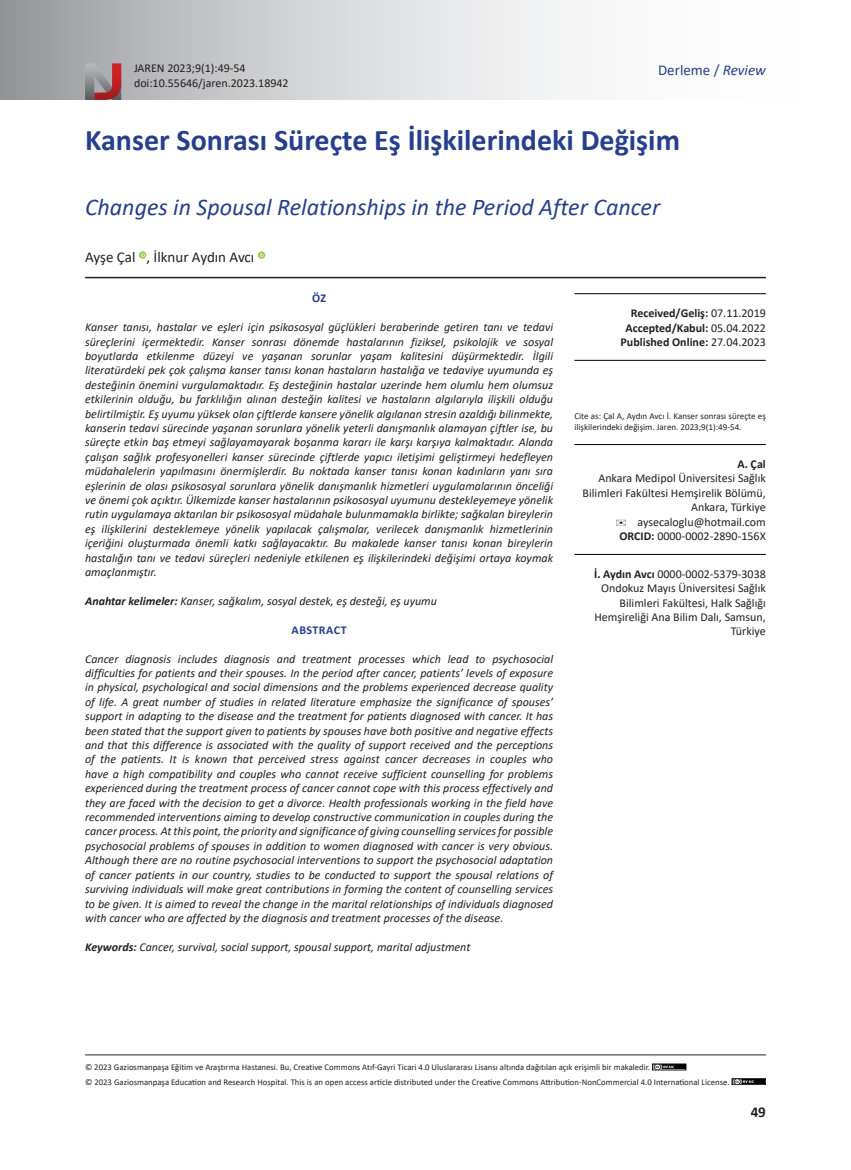
<style>
.page{position:relative;width:851px;height:1170px;background:#fff}
.page>*{position:absolute;margin:0;border:0;box-sizing:border-box;transform-origin:0 0}
.Makale_Başlık_1{font:700 30px "Calibri";color:#253f8e}
.Makale_Başlık_2{font:italic 24px "Calibri";color:#253f8e}
.Yazarlar{font:15px "Calibri";color:#231f20}
.t1{font:15px "Calibri";color:#253f8e}
.t2{font:700 15px "Calibri";color:#231f20}
.Öz{font:italic 12px/14.4px "Calibri";color:#231f20;text-align:justify}
.Title_Page_Sag_Taraf{font:12px/14.4px "Calibri";color:#231f20;text-align:right}
.Title_Page_Sag_Taraf-2{font:700 12px "Calibri";color:#231f20}
.Keywords_tek_sütun{font:italic 12px "Calibri";color:#231f20}
.Anahtar_kelimeler{font:italic 12px "Calibri";color:#231f20}
.Öz_başlık{font:700 12px "Calibri";letter-spacing:.04em;color:#253f8e}
.Title_Page_Sag_Taraf-3{font:9px/10.8px "Calibri";color:#231f20}
.t3{font:8.7px/14.7px "Calibri";color:#231f20}
.s1{font-style:italic}
.s2{font-weight:700}
.s3{font-weight:400}
</style>
<div class="page">
<svg style="left:1px;top:0;width:571px;height:100px;background:#cdced0"></svg>
<hr style="left:0;top:0;width:1px;height:100px;background:#909295">
<svg style="left:85px;top:63px;width:36px;height:37px"></svg>
<hr style="left:85px;top:1054px;width:680px;height:1px;background:#231f20">
<div style="left:652px;top:1063px;width:34px;height:7px;border:1px solid #000001"></div>
<div style="left:653px;top:1064px;width:32px;height:5px;background:#000001"></div>
<svg style="left:653px;top:1064px;width:21px;height:5px"></svg>
<div style="left:731px;top:1078px;width:34px;height:6px;border:1px solid #000001"></div>
<hr style="left:732px;top:1079px;width:33px;height:4px;background:#000001">
<svg style="left:732px;top:1079px;width:21px;height:4px"></svg>
<hr style="left:85px;top:277px;width:680px;height:1px;background:#231f20">
<div style="left:139px;top:251px;width:7px;height:8px;background:#9acc51;border-radius:50%"></div>
<svg style="left:141px;top:253px;width:4px;height:4px"></svg>
<svg style="left:258px;top:251px;width:7px;height:8px"></svg>
<svg style="left:260px;top:253px;width:4px;height:4px"></svg>
<hr style="left:574px;top:293px;width:191px;height:1px;background:#000">
<hr style="left:574px;top:360px;width:191px;height:1px;background:#000">
<hr style="left:574px;top:444px;width:191px;height:1px;background:#000">
<hr style="left:574px;top:554px;width:191px;height:1px;background:#000">
<svg style="left:616px;top:520px;width:9px;height:5px"></svg>
<p class="Title_Page_Sag_Taraf" style="left:134px;top:61px;width:156px;text-align:left">JAREN 2023;9(1):49-54 doi:10.55646/jaren.2023.18942</p>
<p class="t1" style="left:658px;top:59px;width:109px">Derleme / <span class="s1">Review</span></p>
<p class="Makale_Başlık_1" style="left:85px;top:119px;width:596px">Kanser Sonrası Süreçte Eş İlişkilerindeki Değişim</p>
<p class="Makale_Başlık_2" style="left:85px;top:190px;width:576px">Changes in Spousal Relationships in the Period After Cancer</p>
<p class="Yazarlar" style="left:85px;top:246px;width:171px">Ayşe Çal , İlknur Aydın Avcı</p>
<p class="Öz_başlık" style="left:312px;top:290px;width:16px">ÖZ</p>
<p class="Öz" style="left:85px;top:319px;width:469px">Kanser tanısı, hastalar ve eşleri için psikososyal güçlükleri beraberinde getiren tanı ve tedavi süreçlerini içermektedir. Kanser sonrası dönemde hastalarının fiziksel, psikolojik ve sosyal boyutlarda etkilenme düzeyi ve yaşanan sorunlar yaşam kalitesini düşürmektedir. İlgili literatürdeki pek çok çalışma kanser tanısı konan hastaların hastalığa ve tedaviye uyumunda eş desteğinin önemini vurgulamaktadır. Eş desteğinin hastalar uzerinde hem olumlu hem olumsuz etkilerinin olduğu, bu farklılığın alınan desteğin kalitesi ve hastaların algılarıyla ilişkili olduğu belirtilmiştir. Eş uyumu yüksek olan çiftlerde kansere yönelik algılanan stresin azaldığı bilinmekte, kanserin tedavi sürecinde yaşanan sorunlara yönelik yeterli danışmanlık alamayan çiftler ise, bu süreçte etkin baş etmeyi sağlayamayarak boşanma kararı ile karşı karşıya kalmaktadır. Alanda çalışan sağlık profesyonelleri kanser sürecinde çiftlerde yapıcı iletişimi geliştirmeyi hedefleyen müdahalelerin yapılmasını önermişlerdir. Bu noktada kanser tanısı konan kadınların yanı sıra eşlerinin de olası psikososyal sorunlara yönelik danışmanlık hizmetleri uygulamalarının önceliği ve önemi çok açıktır. Ülkemizde kanser hastalarının psikososyal uyumunu destekleyemeye yönelik rutin uygulamaya aktarılan bir psikososyal müdahale bulunmamakla birlikte; sağkalan bireylerin eş ilişkilerini desteklemeye yönelik yapılacak çalışmalar, verilecek danışmanlık hizmetlerinin içeriğini oluşturmada önemli katkı sağlayacaktır. Bu makalede kanser tanısı konan bireylerin hastalığın tanı ve tedavi süreçleri nedeniyle etkilenen eş ilişkilerindeki değişimi ortaya koymak amaçlanmıştır.</p>
<p class="Anahtar_kelimeler" style="left:85px;top:592px;width:353px"><span class="s2">Anahtar kelimeler:</span> Kanser, sağkalım, sosyal destek, eş desteği, eş uyumu</p>
<p class="Öz_başlık" style="left:291px;top:621px;width:57px">ABSTRACT</p>
<p class="Öz" style="left:85px;top:650px;width:469px">Cancer diagnosis includes diagnosis and treatment processes which lead to psychosocial difficulties for patients and their spouses. In the period after cancer, patients’ levels of exposure in physical, psychological and social dimensions and the problems experienced decrease quality of life. A great number of studies in related literature emphasize the significance of spouses’ support in adapting to the disease and the treatment for patients diagnosed with cancer. It has been stated that the support given to patients by spouses have both positive and negative effects and that this difference is associated with the quality of support received and the perceptions of the patients. It is known that perceived stress against cancer decreases in couples who have a high compatibility and couples who cannot receive sufficient counselling for problems experienced during the treatment process of cancer cannot cope with this process effectively and they are faced with the decision to get a divorce. Health professionals working in the field have recommended interventions aiming to develop constructive communication in couples during the cancer process. At this point, the priority and significance of giving counselling services for possible psychosocial problems of spouses in addition to women diagnosed with cancer is very obvious.<br>Although there are no routine psychosocial interventions to support the psychosocial adaptation of cancer patients in our country, studies to be conducted to support the spousal relations of surviving individuals will make great contributions in forming the content of counselling services to be given. It is aimed to reveal the change in the marital relationships of individuals diagnosed with cancer who are affected by the diagnosis and treatment processes of the disease.</p>
<p class="Keywords_tek_sütun" style="left:85px;top:938px;width:387px"><span class="s2">Keywords:</span> Cancer, survival, social support, spousal support, marital adjustment</p>
<p class="Title_Page_Sag_Taraf-2" style="left:630px;top:304px;width:136px">Received/Geliş: <span class="s3">07.11.2019</span></p>
<p class="Title_Page_Sag_Taraf-2" style="left:625px;top:319px;width:142px">Accepted/Kabul: <span class="s3">05.04.2022</span></p>
<p class="Title_Page_Sag_Taraf-2" style="left:620px;top:333px;width:147px">Published Online: <span class="s3">27.04.2023</span></p>
<p class="Title_Page_Sag_Taraf-3" style="left:574px;top:410px;width:193px">Cite as: Çal A, Aydın Avcı İ. Kanser sonrası süreçte eş ilişkilerindeki değişim. Jaren. 2023;9(1):49-54.</p>
<p class="Title_Page_Sag_Taraf-2" style="left:737px;top:455px;width:30px">A. Çal</p>
<p class="Title_Page_Sag_Taraf" style="left:582px;top:471px;width:185px">Ankara Medipol Üniversitesi Sağlık<br>Bilimleri Fakültesi Hemşirelik Bölümü,<br>Ankara, Türkiye</p>
<p class="Title_Page_Sag_Taraf" style="left:637px;top:514px;width:130px">aysecaloglu@hotmail.com</p>
<p class="Title_Page_Sag_Taraf" style="left:619px;top:528px;width:148px"><span class="s2">ORCID:</span> 0000-0002-2890-156X</p>
<p class="Title_Page_Sag_Taraf" style="left:594px;top:566px;width:173px"><span class="s2">İ. Aydın Avcı</span> 0000-0002-5379-3038</p>
<p class="Title_Page_Sag_Taraf" style="left:594px;top:580px;width:173px">Ondokuz Mayıs Üniversitesi Sağlık<br>Bilimleri Fakültesi, Halk Sağlığı<br>Hemşireliği Ana Bilim Dalı, Samsun,<br>Türkiye</p>
<p class="t3" style="left:85px;top:1059px;width:646px">© 2023 Gaziosmanpaşa Eğitim ve Araştırma Hastanesi. Bu, Creative Commons Atıf-Gayri Ticari 4.0 Uluslararası Lisansı altında dağıtılan açık erişimli bir makaledir.<br>© 2023 Gaziosmanpaşa Education and Research Hospital. This is an open access article distributed under the Creative Commons Attribution-NonCommercial 4.0 International License.</p>
<p class="t2" style="left:750px;top:1101px;width:17px">49</p>
</div>
